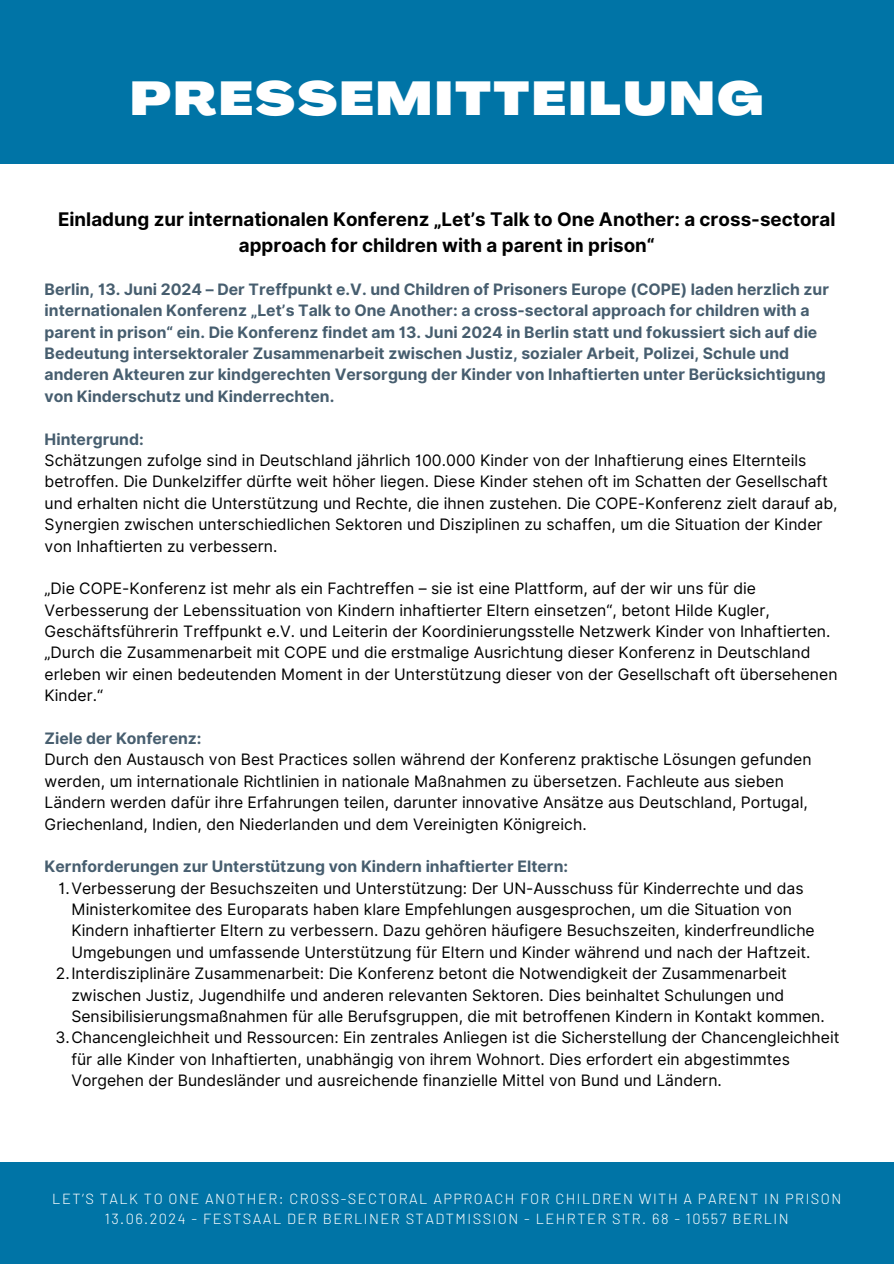
<style>
.page{position:relative;width:894px;height:1264px;background:#fff}
.page>*{position:absolute;margin:0;border:0;box-sizing:border-box;transform-origin:0 0}
.t1{font:900 expanded 46.65px "Agrandir";letter-spacing:.05em;color:#fff}
.t2{font:700 18.75px/25.8px "Inter";color:#000;text-align:center}
.t3{font:15.75px/21.3px "Inter";color:#000}
.t4{font:700 15.75px/21.3px "Inter";color:#475e6f}
.t5{font:300 14.55px/19.6px "Barlow";letter-spacing:.1em;color:#fff;text-align:center}
</style>
<div class="page">
<div style="left:0;top:0;width:893px;height:164px;background:#0074a6"></div>
<div style="left:0;top:1161px;width:893px;height:102px;background:#0074a6"></div>
<p class="t1" style="left:130px;top:80px;width:635px">PRESSEMITTEILUNG</p>
<h2 class="t2" style="left:58px;top:206px;width:778px">Einladung zur internationalen Konferenz „Let’s Talk to One Another: a cross-sectoral approach for children with a parent in prison“</h2>
<h4 class="t4" style="left:45px;top:278px;width:785px">Berlin, 13. Juni 2024 – Der Treffpunkt e.V. und Children of Prisoners Europe (COPE) laden herzlich zur internationalen Konferenz „Let’s Talk to One Another: a cross-sectoral approach for children with a parent in prison“ ein. Die Konferenz findet am 13. Juni 2024 in Berlin statt und fokussiert sich auf die Bedeutung intersektoraler Zusammenarbeit zwischen Justiz, sozialer Arbeit, Polizei, Schule und anderen Akteuren zur kindgerechten Versorgung der Kinder von Inhaftierten unter Berücksichtigung von Kinderschutz und Kinderrechten.</h4>
<p class="t4" style="left:45px;top:428px;width:101px">Hintergrund:</p>
<p class="t3" style="left:45px;top:449px;width:794px">Schätzungen zufolge sind in Deutschland jährlich 100.000 Kinder von der Inhaftierung eines Elternteils betroffen. Die Dunkelziffer dürfte weit höher liegen. Diese Kinder stehen oft im Schatten der Gesellschaft und erhalten nicht die Unterstützung und Rechte, die ihnen zustehen. Die COPE-Konferenz zielt darauf ab, Synergien zwischen unterschiedlichen Sektoren und Disziplinen zu schaffen, um die Situation der Kinder von Inhaftierten zu verbessern.</p>
<p class="t3" style="left:45px;top:578px;width:794px">„Die COPE-Konferenz ist mehr als ein Fachtreffen – sie ist eine Plattform, auf der wir uns für die Verbesserung der Lebenssituation von Kindern inhaftierter Eltern einsetzen“, betont Hilde Kugler, Geschäftsführerin Treffpunkt e.V. und Leiterin der Koordinierungsstelle Netzwerk Kinder von Inhaftierten. „Durch die Zusammenarbeit mit COPE und die erstmalige Ausrichtung dieser Konferenz in Deutschland erleben wir einen bedeutenden Moment in der Unterstützung dieser von der Gesellschaft oft übersehenen Kinder.“</p>
<p class="t4" style="left:45px;top:727px;width:158px">Ziele der Konferenz:</p>
<p class="t3" style="left:45px;top:749px;width:768px">Durch den Austausch von Best Practices sollen während der Konferenz praktische Lösungen gefunden werden, um internationale Richtlinien in nationale Maßnahmen zu übersetzen. Fachleute aus sieben Ländern werden dafür ihre Erfahrungen teilen, darunter innovative Ansätze aus Deutschland, Portugal, Griechenland, Indien, den Niederlanden und dem Vereinigten Königreich.</p>
<h4 class="t4" style="left:45px;top:856px;width:525px">Kernforderungen zur Unterstützung von Kindern inhaftierter Eltern:</h4>
<p class="t3" style="left:71px;top:877px;width:744px;text-indent:-13px">1.Verbesserung der Besuchszeiten und Unterstützung: Der UN-Ausschuss für Kinderrechte und das Ministerkomitee des Europarats haben klare Empfehlungen ausgesprochen, um die Situation von Kindern inhaftierter Eltern zu verbessern. Dazu gehören häufigere Besuchszeiten, kinderfreundliche Umgebungen und umfassende Unterstützung für Eltern und Kinder während und nach der Haftzeit.</p>
<p class="t3" style="left:71px;top:962px;width:754px;text-indent:-15px">2.Interdisziplinäre Zusammenarbeit: Die Konferenz betont die Notwendigkeit der Zusammenarbeit zwischen Justiz, Jugendhilfe und anderen relevanten Sektoren. Dies beinhaltet Schulungen und<br>Sensibilisierungsmaßnahmen für alle Berufsgruppen, die mit betroffenen Kindern in Kontakt kommen.</p>
<p class="t3" style="left:71px;top:1027px;width:769px;text-indent:-16px">3.Chancengleichheit und Ressourcen: Ein zentrales Anliegen ist die Sicherstellung der Chancengleichheit für alle Kinder von Inhaftierten, unabhängig von ihrem Wohnort. Dies erfordert ein abgestimmtes<br>Vorgehen der Bundesländer und ausreichende finanzielle Mittel von Bund und Ländern.</p>
<h3 class="t5" style="left:52px;top:1188px;width:790px">LET’S TALK TO ONE ANOTHER: CROSS-SECTORAL APPROACH FOR CHILDREN WITH A PARENT IN PRISON<br>13.06.2024 - FESTSAAL DER BERLINER STADTMISSION - LEHRTER STR. 68 - 10557 BERLIN</h3>
</div>
